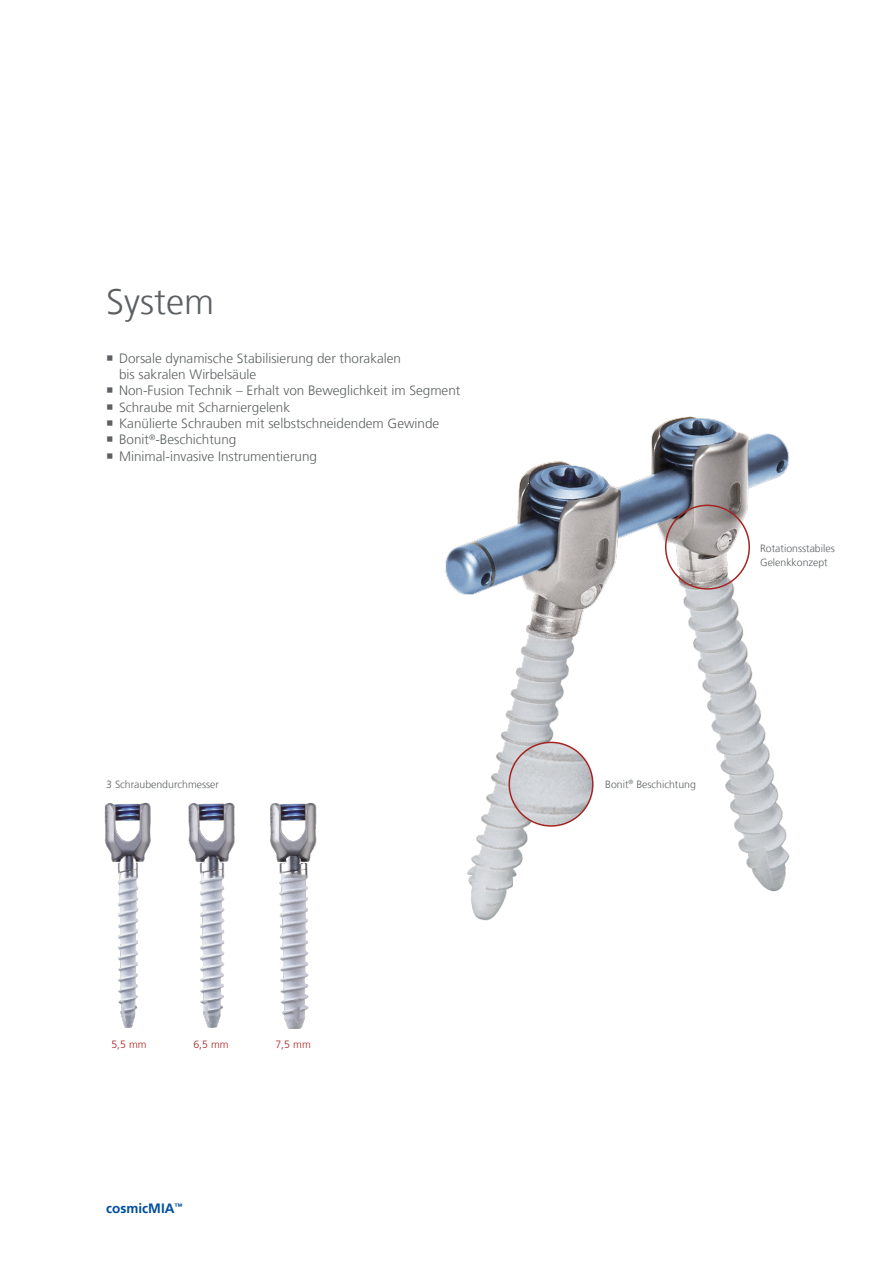
<style>
.page{position:relative;width:893px;height:1263px;background:#fff}
.page>*{position:absolute;margin:0;border:0;box-sizing:border-box;transform-origin:0 0}
.t1{font:300 36px "Frutiger LT";color:#5c6062}
.t2{font:300 13.5px/16.4px "Frutiger LT";color:#5c6062}
.t3{font:700 13.5px "Frutiger LT";color:#004f9f}
.t4{font:300 10.5px/13.5px "Frutiger LT";color:#5c6062}
.t5{font:300 10.5px "Frutiger LT";color:#a42422}
</style>
<div class="page">
<img style="left:270px;top:803px;width:47px;height:226px">
<img style="left:188px;top:802px;width:47px;height:226px">
<img style="left:104px;top:802px;width:47px;height:226px">
<img style="left:445px;top:416px;width:344px;height:505px">
<div style="left:665px;top:505px;width:85px;height:85px;border:2px solid #a42422;border-radius:50%"></div>
<img style="left:509px;top:742px;width:84px;height:84px;border-radius:42px">
<div style="left:508px;top:742px;width:86px;height:85px;border:2px solid #a42422;border-radius:50%"></div>
<h1 class="t1" style="left:106px;top:281px;width:109px">System</h1>
<p class="t2" style="left:119px;top:350px;width:343px">Dorsale dynamische Stabilisierung der thorakalen<br>bis sakralen Wirbelsäule<br>Non-Fusion Technik – Erhalt von Beweglichkeit im Segment Schraube mit Scharniergelenk<br>Kanülierte Schrauben mit selbstschneidendem Gewinde Bonit<sup>®</sup>-Beschichtung<br>Minimal-invasive Instrumentierung</p>
<p class="t4" style="left:760px;top:542px;width:76px">Rotationsstabiles<br>Gelenkkonzept</p>
<p class="t4" style="left:106px;top:777px;width:114px">3 Schraubendurchmesser</p>
<p class="t4" style="left:605px;top:777px;width:92px">Bonit<sup>®</sup> Beschichtung</p>
<p class="t5" style="left:111px;top:1039px;width:37px">5,5 mm</p>
<p class="t5" style="left:193px;top:1039px;width:37px">6,5 mm</p>
<p class="t5" style="left:275px;top:1039px;width:37px">7,5 mm</p>
<p class="t3" style="left:106px;top:1200px;width:78px">cosmicMIA<sup>™</sup></p>
</div>
